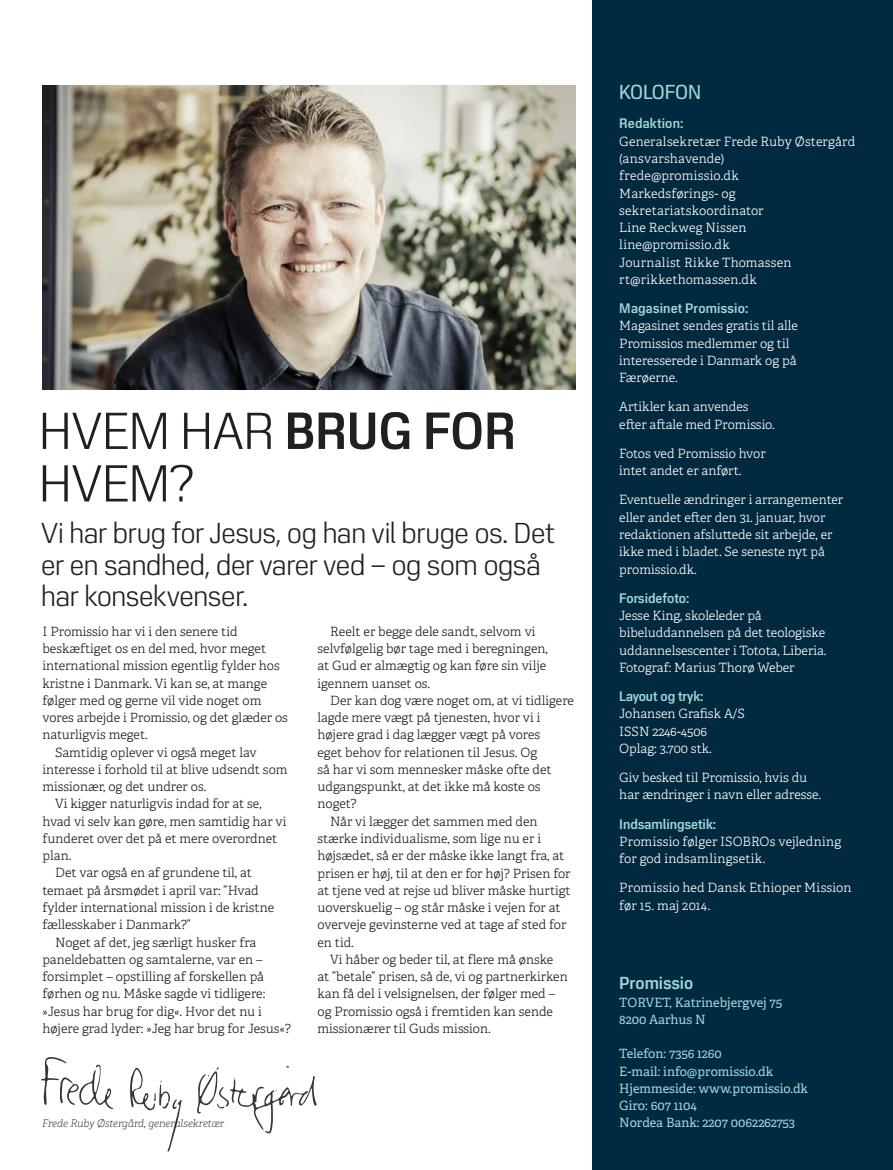
<style>
.page{position:relative;width:893px;height:1170px;background:#fff}
.page>*{position:absolute;margin:0;border:0;box-sizing:border-box;transform-origin:0 0}
.t1{font:300 54px/52.5px "JP Special Sans";letter-spacing:.005em;color:#231f20}
.t2{font:300 30px/31.5px "JP Special Sans";letter-spacing:-.01em;color:#231f20}
.t3{font:21px "JP Special Sans";color:#9fd9d9}
.Kolofon_-_header{font:600 18px "JP Special Sans";color:#9fd9d9}
.Kolofon_-_header-2{font:600 14.25px "JP Special Sans";color:#9fd9d9}
.Brødtekst_indryk_3mm{font:300 12.75px/17.2px "Adelle";color:#231f20}
.Kolofon_txt{font:300 12.75px/17.2px "Adelle";color:#fff}
.Brødtekst{font:300 12.75px/17.2px "Adelle";color:#231f20}
.t4{font:12.75px "Adelle";color:#9fd9d9}
.Kolofon_txt-2{font:300 12.75px "Adelle";letter-spacing:.02em;color:#fff}
.t5{font:italic 100 10.5px "Adelle";color:#231f20}
.s1{font-weight:600}
</style>
<div class="page">
<div style="left:592px;top:0;width:301px;height:1169px;background:#01293f"></div>
<svg style="left:41px;top:1057px;width:72px;height:52px"></svg>
<svg style="left:130px;top:1068px;width:52px;height:83px"></svg>
<svg style="left:197px;top:1066px;width:120px;height:67px"></svg>
<img style="left:43px;top:85px;width:532px;height:304px">
<p class="t1" style="left:39px;top:403px;width:478px">HVEM HAR <span class="s1">BRUG FOR<br></span>HVEM?</p>
<p class="t2" style="left:41px;top:516px;width:515px">Vi har brug for Jesus, og han vil bruge os. Det er en sandhed, der varer ved – og som også har konsekvenser.</p>
<p class="Brødtekst" style="left:43px;top:623px;width:247px">I Promissio har vi i den senere tid beskæftiget os en del med, hvor meget international mission egentlig fylder hos kristne i Danmark. Vi kan se, at mange følger med og gerne vil vide noget om vores arbejde i Promissio, og det glæder os naturligvis meget.</p>
<p class="Brødtekst_indryk_3mm" style="left:43px;top:743px;width:247px;text-indent:13px">Samtidig oplever vi også meget lav interesse i forhold til at blive udsendt som missionær, og det undrer os.</p>
<p class="Brødtekst_indryk_3mm" style="left:43px;top:795px;width:245px;text-indent:13px">Vi kigger naturligvis indad for at se, hvad vi selv kan gøre, men samtidig har vi funderet over det på et mere overordnet plan.</p>
<p class="Brødtekst_indryk_3mm" style="left:43px;top:864px;width:233px;text-indent:13px">Det var også en af grundene til, at temaet på årsmødet i april var: ”Hvad fylder international mission i de kristne fællesskaber i Danmark?”</p>
<p class="Brødtekst_indryk_3mm" style="left:43px;top:933px;width:250px;text-indent:13px">Noget af det, jeg særligt husker fra paneldebatten og samtalerne, var en – forsimplet – opstilling af forskellen på førhen og nu. Måske sagde vi tidligere: »Jesus har brug for dig«. Hvor det nu i højere grad lyder: »Jeg har brug for Jesus«?</p>
<p class="Brødtekst_indryk_3mm" style="left:317px;top:623px;width:232px;text-indent:13px">Reelt er begge dele sandt, selvom vi selvfølgelig bør tage med i beregningen, at Gud er almægtig og kan føre sin vilje igennem uanset os.</p>
<p class="Brødtekst_indryk_3mm" style="left:317px;top:692px;width:258px;text-indent:13px">Der kan dog være noget om, at vi tidligere lagde mere vægt på tjenesten, hvor vi i højere grad i dag lægger vægt på vores<br>eget behov for relationen til Jesus. Og<br>så har vi som mennesker måske ofte det udgangspunkt, at det ikke må koste os noget?</p>
<p class="Brødtekst_indryk_3mm" style="left:317px;top:812px;width:255px;text-indent:13px">Når vi lægger det sammen med den stærke individualisme, som lige nu er i højsædet, så er der måske ikke langt fra, at prisen er høj, til at den er for høj? Prisen for at tjene ved at rejse ud bliver måske hurtigt uoverskuelig – og står måske i vejen for at overveje gevinsterne ved at tage af sted for en tid.</p>
<p class="Brødtekst_indryk_3mm" style="left:317px;top:950px;width:252px;text-indent:13px">Vi håber og beder til, at flere må ønske at ”betale” prisen, så de, vi og partnerkirken kan få del i velsignelsen, der følger med – og Promissio også i fremtiden kan sende missionærer til Guds mission.</p>
<p class="t5" style="left:42px;top:1116px;width:184px">Frede Ruby Østergård, generalsekretær</p>
<p class="t3" style="left:619px;top:80px;width:84px">KOLOFON</p>
<p class="Kolofon_-_header-2" style="left:619px;top:115px;width:66px">Redaktion:</p>
<p class="Kolofon_txt" style="left:619px;top:133px;width:238px">Generalsekretær Frede Ruby Østergård (ansvarshavende)</p>
<p class="Kolofon_txt-2" style="left:619px;top:168px;width:121px">frede@promissio.dk</p>
<p class="Kolofon_txt" style="left:619px;top:184px;width:146px">Markedsførings- og sekretariatskoordinator</p>
<p class="Kolofon_txt" style="left:619px;top:219px;width:129px">Line Reckweg Nissen</p>
<p class="Kolofon_txt-2" style="left:619px;top:237px;width:112px">line@promissio.dk</p>
<p class="Kolofon_txt-2" style="left:619px;top:254px;width:174px">Journalist Rikke Thomassen</p>
<p class="Kolofon_txt-2" style="left:619px;top:271px;width:139px">rt@rikkethomassen.dk</p>
<p class="Kolofon_-_header-2" style="left:619px;top:300px;width:130px">Magasinet Promissio:</p>
<p class="Kolofon_txt" style="left:619px;top:317px;width:180px">Magasinet sendes gratis til alle<br>Promissios medlemmer og til interesserede i Danmark og på<br>Færøerne.</p>
<p class="Kolofon_txt" style="left:619px;top:398px;width:131px">Artikler kan anvendes</p>
<p class="Kolofon_txt" style="left:619px;top:415px;width:157px">efter aftale med Promissio.</p>
<p class="Kolofon_txt" style="left:619px;top:445px;width:148px">Fotos ved Promissio hvor</p>
<p class="Kolofon_txt" style="left:619px;top:462px;width:124px">intet andet er anført.</p>
<p class="Kolofon_txt" style="left:619px;top:491px;width:225px">Eventuelle ændringer i arrangementer eller andet efter den 31. januar, hvor redaktionen afsluttede sit arbejde, er ikke med i bladet. Se seneste nyt på promissio.dk.</p>
<p class="Kolofon_-_header-2" style="left:619px;top:589px;width:71px">Forsidefoto:</p>
<p class="Kolofon_txt" style="left:619px;top:607px;width:209px">Jesse King, skoleleder på bibeluddannelsen på det teologiske uddannelsescenter i Totota, Liberia.</p>
<p class="Kolofon_txt" style="left:619px;top:658px;width:177px">Fotograf: Marius Thorø Weber</p>
<p class="Kolofon_-_header-2" style="left:619px;top:688px;width:86px">Layout og tryk:</p>
<p class="Kolofon_txt" style="left:619px;top:705px;width:127px">Johansen Grafisk A/S</p>
<p class="Kolofon_txt" style="left:619px;top:722px;width:89px">ISSN 2246-4506</p>
<p class="Kolofon_txt" style="left:619px;top:739px;width:94px">Oplag: 3.700 stk.</p>
<p class="Kolofon_txt" style="left:619px;top:769px;width:203px">Giv besked til Promissio, hvis du har ændringer i navn eller adresse.</p>
<p class="Kolofon_-_header-2" style="left:619px;top:815px;width:98px">Indsamlingsetik:</p>
<p class="Kolofon_txt" style="left:619px;top:832px;width:223px">Promissio følger ISOBROs vejledning for god indsamlingsetik.</p>
<p class="Kolofon_txt" style="left:619px;top:879px;width:234px">Promissio hed Dansk Ethioper Mission før 15. maj 2014.</p>
<p class="Kolofon_-_header" style="left:619px;top:972px;width:75px">Promissio</p>
<p class="t4" style="left:619px;top:994px;width:164px">TORVET, Katrinebjergvej 75</p>
<p class="t4" style="left:619px;top:1011px;width:88px">8200 Aarhus N</p>
<p class="t4" style="left:619px;top:1045px;width:104px">Telefon: 7356 1260</p>
<p class="t4" style="left:619px;top:1063px;width:156px">E-mail: info@promissio.dk</p>
<p class="t4" style="left:619px;top:1080px;width:190px">Hjemmeside: www.promissio.dk</p>
<p class="t4" style="left:619px;top:1097px;width:79px">Giro: 607 1104</p>
<p class="t4" style="left:619px;top:1114px;width:177px">Nordea Bank: 2207 0062262753</p>
</div>
